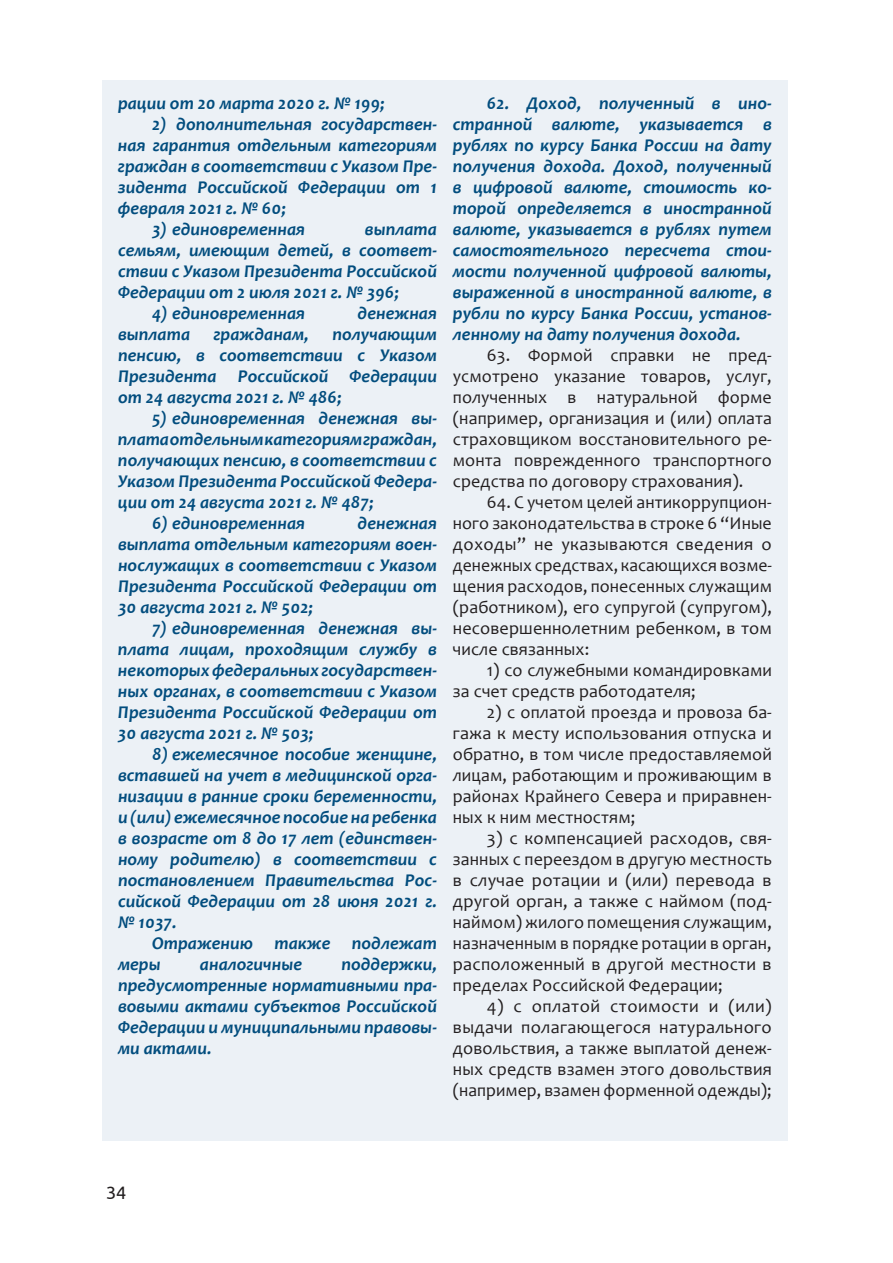
<style>
.page{position:relative;width:893px;height:1263px;background:#fff}
.page>*{position:absolute;margin:0;border:0;box-sizing:border-box;transform-origin:0 0}
.t1{font:italic 700 18px/21px "Candara";letter-spacing:.005em;color:#024d7e;text-align:justify}
.t2{font:18px/21px "Candara";letter-spacing:.005em;color:#231f20;text-align:justify}
.t3{font:18px "Ubuntu";color:#231f20}
</style>
<div class="page">
<div style="left:102px;top:80px;width:686px;height:1060px;background:#ecf1f6"></div>
<p class="t1" style="left:118px;top:92px;width:268px">рации от 20 марта 2020 г. № 199;</p>
<p class="t1" style="left:118px;top:113px;width:320px;text-indent:34px">2) дополнительная государствен&shy;ная гарантия отдельным категориям граждан в соответствии с Указом Пре&shy;зидента Российской Федерации от 1 февраля 2021 г. № 60;</p>
<p class="t1" style="left:152px;top:218px;width:155px">3) единовременная</p>
<p class="t1" style="left:118px;top:218px;width:320px;text-indent:247px">выплата семьям, имеющим детей, в соответ&shy;ствии с Указом Президента Российской Федерации от 2 июля 2021 г. № 396;</p>
<p class="t1" style="left:152px;top:302px;width:155px">4) единовременная</p>
<p class="t1" style="left:358px;top:302px;width:81px">денежная</p>
<p class="t1" style="left:118px;top:323px;width:74px">выплата</p>
<p class="t1" style="left:214px;top:323px;width:97px">гражданам,</p>
<p class="t1" style="left:118px;top:323px;width:320px;text-indent:214px">получающим пенсию, в соответствии с Указом Президента Российской Федерации от 24 августа 2021 г. № 486;</p>
<p class="t1" style="left:118px;top:407px;width:320px;text-indent:34px">5) единовременная денежная вы&shy;плата отдельным категориям граждан, получающих пенсию, в соответствии с Указом Президента Российской Федера&shy;ции от 24 августа 2021 г. № 487;</p>
<p class="t1" style="left:152px;top:512px;width:155px">6) единовременная</p>
<p class="t1" style="left:118px;top:512px;width:320px;text-indent:240px">денежная выплата отдельным категориям воен&shy;нослужащих в соответствии с Указом Президента Российской Федерации от 30 августа 2021 г. № 502;</p>
<p class="t1" style="left:118px;top:617px;width:320px;text-indent:34px">7) единовременная денежная вы&shy;плата лицам, проходящим службу в некоторых федеральных государствен&shy;ных органах, в соответствии с Указом Президента Российской Федерации от 30 августа 2021 г. № 503;</p>
<p class="t1" style="left:118px;top:743px;width:320px;text-indent:34px">8) ежемесячное пособие женщине, вставшей на учет в медицинской орга&shy;низации в ранние сроки беременности, и (или) ежемесячное пособие на ребенка в возрасте от 8 до 17 лет (единствен&shy;ному родителю) в соответствии с постановлением Правительства Рос&shy;сийской Федерации от 28 июня 2021 г. № 1037.</p>
<p class="t1" style="left:118px;top:932px;width:320px;text-indent:34px">Отражению также подлежат меры</p>
<p class="t1" style="left:118px;top:953px;width:320px;text-indent:223px">поддержки, предусмотренные нормативными пра&shy;вовыми актами субъектов Российской Федерации и муниципальными правовы&shy;ми актами.</p>
<p class="t1" style="left:200px;top:953px;width:104px">аналогичные</p>
<p class="t1" style="left:453px;top:92px;width:320px;text-indent:34px">62. Доход, полученный в ино&shy;странной валюте, указывается в рублях по курсу Банка России на дату получения дохода. Доход, полученный в цифровой валюте, стоимость ко&shy;торой определяется в иностранной валюте, указывается в рублях путем самостоятельного пересчета стои&shy;мости полученной цифровой валюты, выраженной в иностранной валюте, в рубли по курсу Банка России, установ&shy;ленному на дату получения дохода.</p>
<p class="t2" style="left:453px;top:344px;width:320px;text-indent:34px">63. Формой справки не пред&shy;усмотрено указание товаров, услуг, полученных в натуральной форме (например, организация и (или) оплата страховщиком восстановительного ре&shy;монта поврежденного транспортного средства по договору страхования).</p>
<p class="t2" style="left:453px;top:491px;width:321px;text-indent:34px">64. С учетом целей антикоррупцион&shy;ного законодательства в строке 6 “Иные доходы” не указываются сведения о денежных средствах, касающихся возме&shy;щения расходов, понесенных служащим (работником), его супругой (супругом), несовершеннолетним ребенком, в том числе связанных:</p>
<p class="t2" style="left:453px;top:659px;width:321px;text-indent:34px">1) со служебными командировками за счет средств работодателя;</p>
<p class="t2" style="left:453px;top:701px;width:320px;text-indent:34px">2) с оплатой проезда и провоза ба&shy;гажа к месту использования отпуска и обратно, в том числе предоставляемой лицам, работающим и проживающим в районах Крайнего Севера и приравнен&shy;ных к ним местностям;</p>
<p class="t2" style="left:453px;top:827px;width:320px;text-indent:34px">3) с компенсацией расходов, свя&shy;занных с переездом в другую местность в случае ротации и (или) перевода в другой орган, а также с наймом (под&shy;наймом) жилого помещения служащим, назначенным в порядке ротации в орган, расположенный в другой местности в пределах Российской Федерации;</p>
<p class="t2" style="left:453px;top:995px;width:320px;text-indent:34px">4) с оплатой стоимости и (или) выдачи полагающегося натурального довольствия, а также выплатой денеж&shy;ных средств взамен этого довольствия (например, взамен форменной одежды);</p>
<p class="t3" style="left:106px;top:1181px;width:22px">34</p>
</div>
